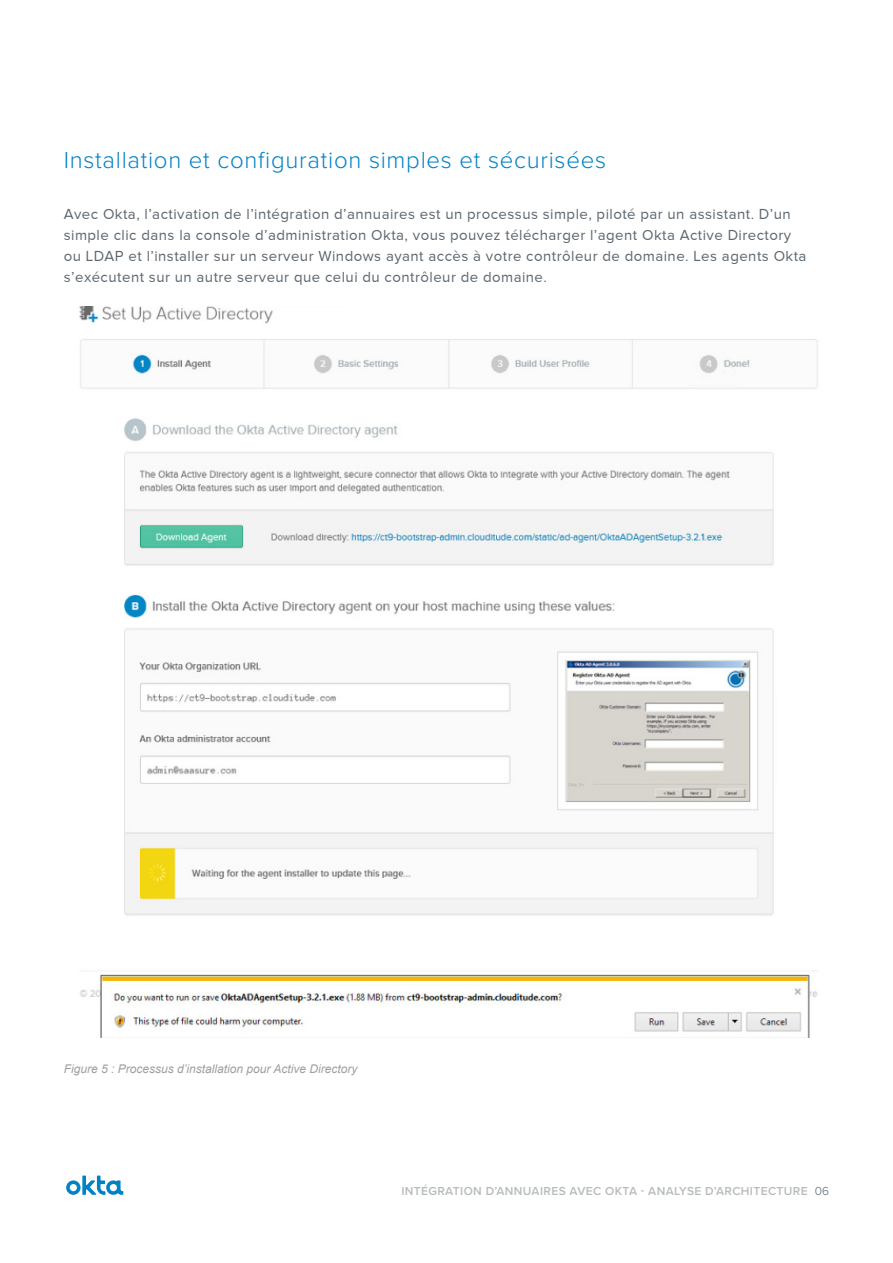
<style>
.page{position:relative;width:893px;height:1263px;background:#fff}
.page>*{position:absolute;margin:0;border:0;box-sizing:border-box;transform-origin:0 0}
.Small_Blue_Main_Head{font:300 24px "Proxima Nova";letter-spacing:.03em;color:#0082c7}
.Body_copy{font:15px/21px "Proxima Nova";letter-spacing:.03em;color:#5d676f}
.t1{font:600 12px "Proxima Nova";letter-spacing:.03em;color:#b7bcbb}
.Body_copy-2{font:italic 12px "Arial";color:#9d9fa2}
.s1{font-weight:300;color:#56626c}
</style>
<div class="page">
<svg style="left:66px;top:1175px;width:57px;height:20px"></svg>
<img style="left:79px;top:306px;width:739px;height:731px">
<p class="Small_Blue_Main_Head" style="left:64px;top:142px;width:544px">Installation et configuration simples et sécurisées</p>
<p class="Body_copy" style="left:64px;top:203px;width:744px">Avec Okta, l’activation de l’intégration d’annuaires est un processus simple, piloté par un assistant. D’un simple clic dans la console d’administration Okta, vous pouvez télécharger l’agent Okta Active Directory ou LDAP et l’installer sur un serveur Windows ayant accès à votre contrôleur de domaine. Les agents Okta s’exécutent sur un autre serveur que celui du contrôleur de domaine.</p>
<p class="Body_copy-2" style="left:64px;top:1061px;width:295px">Figure 5 : Processus d’installation pour Active Directory</p>
<p class="t1" style="left:401px;top:1182px;width:429px">INTÉGRATION D’ANNUAIRES AVEC OKTA - ANALYSE D’ARCHITECTURE <span class="s1">06</span></p>
</div>
